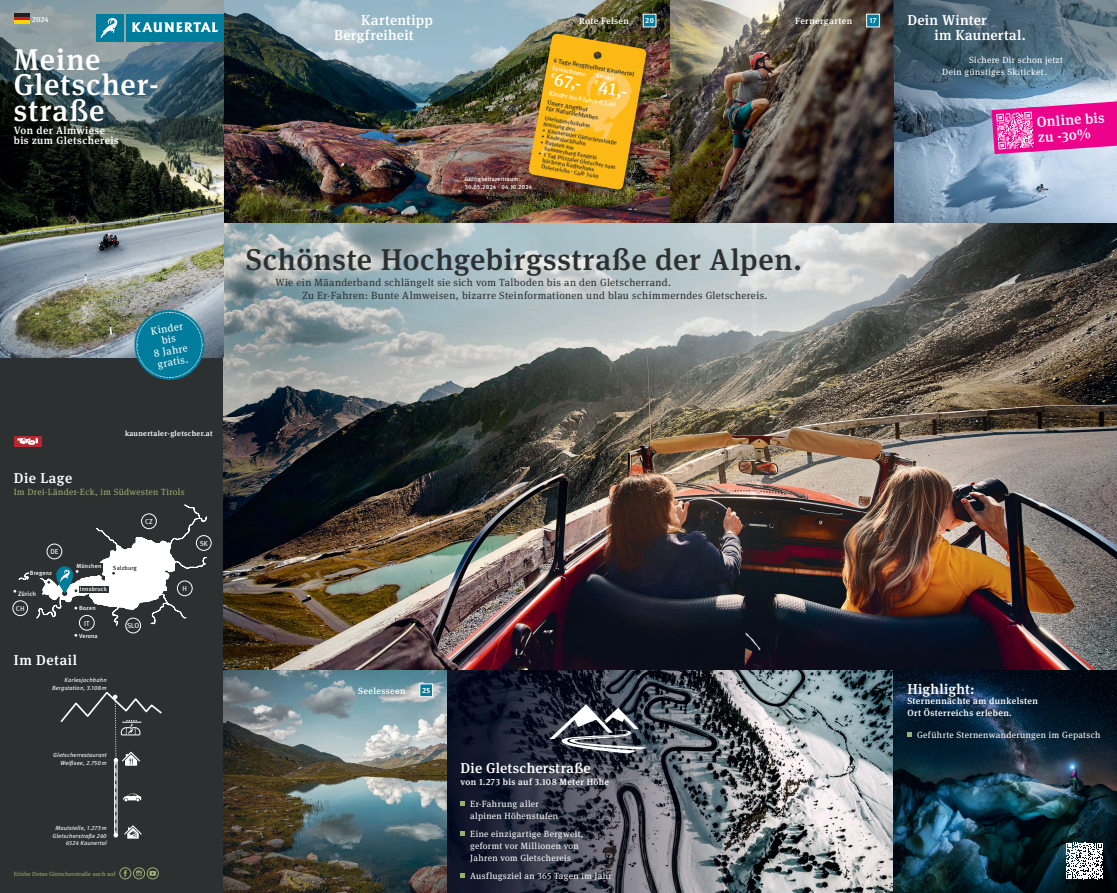
<style>
.page{position:relative;width:1117px;height:893px;background:#fff}
.page>*{position:absolute;margin:0;border:0;box-sizing:border-box;transform-origin:0 0}
.t1{font:500 30px "Meta Serif OT";letter-spacing:.02em;color:#2d3031}
.t2{font:500 30px/25.5px "Meta Serif OT";letter-spacing:.03em;color:#fff}
.t3{font:500 17.92px "Meta Serif OT";color:#fff}
.t4{font:500 14.25px/15px "Meta Serif OT";letter-spacing:.02em;color:#fff}
.t5{font:500 14.25px "Meta Serif OT";letter-spacing:.045em;color:#fff}
.t6{font:500 10.5px/10.5px "Meta Serif OT";letter-spacing:.04em;color:#fff}
.t7{font:10.5px/11.2px "Meta Serif OT";color:#fff;text-align:center}
.t8{font:10.43px/13.5px "Meta Serif OT";letter-spacing:.035em;color:#2d3031}
.t9{font:9px/11.7px "Meta Serif OT";letter-spacing:.035em;color:#fff}
.t10{font:500 9px/11.7px "Meta Serif OT";letter-spacing:.04em;color:#fff}
.t11{font:9px "Meta Serif OT";letter-spacing:.035em;color:#9baf6f}
.t12{font:500 7.5px "Meta Serif OT";letter-spacing:.04em;color:#fff}
.t13{font:700 7.5px "Meta OT";color:#fff}
.t14{font:7.2px "Meta OT";color:#fff}
.t15{font:500 6.38px "Meta OT";letter-spacing:.015em;color:#fff}
.t16{font:italic 6px/7.5px "Meta OT";letter-spacing:.02em;color:#fff;text-align:right}
.t17{font:500 6px/7.9px "Meta OT";letter-spacing:.02em;color:#fff}
.t18{font:500 6px/6px "Meta Serif OT";color:#2d3031}
.t19{font:500 6px/6.8px "Meta Serif OT";color:#fff}
.t20{font:6px "Meta Serif OT";letter-spacing:.015em;color:#9baf6f}
.t21{font:500 6px "Meta OT";letter-spacing:.015em;color:#2d3031}
.t22{font:500 5.4px "Meta Serif OT";color:#2d3031}
</style>
<div class="page">
<div style="left:0;top:0;width:1116px;height:893px;background:#2d3031"></div>
<img style="left:223px;top:0;width:893px;height:893px">
<svg style="left:446px;top:670px;width:318px;height:223px;background:#3f4450"></svg>
<img style="left:893px;top:766px;width:223px;height:127px">
<img style="left:418px;top:144px;width:165px;height:79px;border-radius:50%">
<img style="left:0;top:223px;width:223px;height:134px">
<svg style="left:893px;top:0;width:223px;height:108px;background:#567182"></svg>
<img style="left:0;top:0;width:223px;height:223px">
<div style="left:14px;top:436px;width:28px;height:10px;background:#b7282e"></div>
<svg style="left:17px;top:438px;width:21px;height:7px"></svg>
<div style="left:126px;top:14px;width:97px;height:28px;background:#007c9d"></div>
<div style="left:96px;top:14px;width:27px;height:28px;background:#007c9d"></div>
<svg style="left:101px;top:18px;width:16px;height:20px"></svg>
<svg style="left:132px;top:22px;width:86px;height:10px"></svg>
<svg style="left:549px;top:704px;width:98px;height:49px;background:#5c606a"></svg>
<div style="left:119px;top:867px;width:12px;height:12px;border:1px solid #9baf6f;border-radius:50%"></div>
<svg style="left:124px;top:870px;width:3px;height:7px"></svg>
<div style="left:133px;top:867px;width:12px;height:12px;border:1px solid #9baf6f;border-radius:50%"></div>
<svg style="left:136px;top:870px;width:6px;height:6px"></svg>
<div style="left:147px;top:867px;width:11px;height:12px;border:1px solid #9baf6f;border-radius:50%"></div>
<svg style="left:149px;top:871px;width:7px;height:5px"></svg>
<div style="left:79px;top:615px;width:15px;height:15px;border:1px solid #fff;border-radius:50%"></div>
<div style="left:125px;top:618px;width:16px;height:15px;border:1px solid #fff;border-radius:50%"></div>
<div style="left:196px;top:535px;width:15px;height:16px;border:1px solid #fff;border-radius:50%"></div>
<svg style="left:60px;top:691px;width:102px;height:148px"></svg>
<div style="left:527px;top:33px;width:124px;height:162px;background:#231f20;opacity:.6"></div>
<img style="left:528px;top:33px;width:119px;height:157px">
<svg style="left:134px;top:310px;width:70px;height:70px"></svg>
<svg style="left:136px;top:312px;width:67px;height:66px;background:#147b96"></svg>
<svg style="left:907px;top:732px;width:4px;height:5px"></svg>
<svg style="left:1066px;top:843px;width:36px;height:36px"></svg>
<div style="left:642px;top:14px;width:14px;height:13px;background:#007c9d"></div>
<svg style="left:460px;top:801px;width:5px;height:5px"></svg>
<svg style="left:460px;top:831px;width:5px;height:5px"></svg>
<svg style="left:460px;top:873px;width:5px;height:4px"></svg>
<div style="left:866px;top:14px;width:13px;height:13px;background:#007c9d;border:1px solid #fff"></div>
<svg style="left:991px;top:101px;width:125px;height:53px;background:#e83fa7"></svg>
<hr style="left:14px;top:14px;width:15px;height:3px;background:#231f20">
<hr style="left:14px;top:17px;width:15px;height:3px;background:#d7171f">
<hr style="left:14px;top:20px;width:15px;height:4px;background:#fed304">
<div style="left:419px;top:684px;width:14px;height:13px;background:#007c9d;border:1px solid #fff"></div>
<svg style="left:13px;top:504px;width:195px;height:124px"></svg>
<p class="t12" style="left:32px;top:14px;width:18px">2024</p>
<h1 class="t2" style="left:14px;top:46px;width:147px">Meine<br>Gletscher&shy;straße</h1>
<p class="t6" style="left:14px;top:125px;width:106px">Von der Almwiese bis zum Gletschereis</p>
<p class="t7" style="left:149px;top:326px;width:36px;rotate:-10deg">Kinder bis<br>8 Jahre gratis.</p>
<p class="t12" style="left:125px;top:428px;width:89px">kaunertaler-gletscher.at</p>
<h3 class="t4" style="left:14px;top:470px;width:60px">Die Lage</h3>
<p class="t11" style="left:14px;top:487px;width:172px">Im Drei-Länder-Eck, im Südwesten Tirols</p>
<p class="t14" style="left:50px;top:547px;width:10px">DE</p>
<p class="t17" style="left:30px;top:569px;width:24px">Bregenz</p>
<p class="t15" style="left:18px;top:589px;width:20px">Zürich</p>
<p class="t14" style="left:16px;top:604px;width:10px">CH</p>
<p class="t17" style="left:76px;top:562px;width:26px">München</p>
<p class="t21" style="left:113px;top:564px;width:25px">Salzburg</p>
<p class="t17" style="left:80px;top:585px;width:28px">Innsbruck</p>
<p class="t17" style="left:79px;top:604px;width:18px">Bozen</p>
<p class="t17" style="left:79px;top:632px;width:20px">Verona</p>
<h3 class="t5" style="left:14px;top:651px;width:65px">Im Detail</h3>
<p class="t16" style="left:52px;top:677px;width:56px">Karlesjochbahn<br>Bergstation, 3.108 m</p>
<p class="t16" style="left:53px;top:752px;width:55px">Gletscherrestaurant<br>Weißsee, 2.750 m</p>
<p class="t16" style="left:52px;top:824px;width:56px">Mautstelle, 1.273 m<br>Gletscherstraße 240<br>6524 Kaunertal</p>
<p class="t20" style="left:14px;top:870px;width:103px">Erlebe Deine Gletscherstraße auch auf</p>
<h3 class="t4" style="left:334px;top:12px;width:100px;text-indent:27px">Kartentipp<br>Bergfreiheit</h3>
<p class="t10" style="left:579px;top:15px;width:51px">Rote Felsen</p>
<p class="t10" style="left:795px;top:15px;width:58px">Fernergarten</p>
<p class="t13" style="left:645px;top:16px;width:10px">20</p>
<p class="t18" style="left:554px;top:57px;width:83px;rotate:10deg">6 Tage Bergfreiheit Kaunertal</p>
<p class="t19" style="left:553px;top:65px;width:35px;rotate:10deg">Erwachsene €</p>
<h2 class="t3" style="left:556px;top:68px;width:29px;rotate:10deg">67,-</h2>
<p class="t19" style="left:596px;top:72px;width:20px;rotate:10deg">Kinder €</p>
<p class="t19" style="left:549px;top:90px;width:69px;rotate:10deg">Kinder bis 8 Jahre € 2,00</p>
<h2 class="t3" style="left:600px;top:75px;width:31px;rotate:10deg">41 ,-</h2>
<p class="t18" style="left:547px;top:99px;width:55px;rotate:10deg">Unser Angebot<br>für Naturliebhaber.</p>
<p class="t22" style="left:545px;top:115px;width:48px;rotate:10deg">Uneingeschränkte</p>
<p class="t22" style="left:544px;top:120px;width:34px;rotate:10deg">Nutzung der:</p>
<p class="t22" style="left:543px;top:126px;width:77px;rotate:10deg">∙ Kaunertaler Gletscherstraße</p>
<p class="t22" style="left:542px;top:132px;width:47px;rotate:10deg">∙ Karlesjochbahn</p>
<p class="t22" style="left:541px;top:138px;width:35px;rotate:10deg">∙ Bahnen am</p>
<p class="t22" style="left:545px;top:145px;width:55px;rotate:10deg">Sommerberg Fendels</p>
<p class="t22" style="left:539px;top:150px;width:80px;rotate:10deg">∙ 1 Tag Pitztaler Gletscher zum</p>
<p class="t22" style="left:543px;top:157px;width:54px;rotate:10deg">höchsten Kaff eehaus</p>
<p class="t22" style="left:542px;top:163px;width:60px;rotate:10deg">Österreichs - Café 3440</p>
<p class="t17" style="left:464px;top:175px;width:69px">Gültigkeitszeitraum:<br>30.05.2024 - 04.10.2024</p>
<p class="t13" style="left:869px;top:16px;width:9px">17</p>
<h1 class="t1" style="left:246px;top:241px;width:557px">Schönste Hochgebirgsstraße der Alpen.</h1>
<p class="t8" style="left:302px;top:275px;width:466px;text-indent:-27px">Wie ein Mäanderband schlängelt sie sich vom Talboden bis an den Gletscherrand.<br>Zu Er-Fahren: Bunte Almweisen, bizarre Steinformationen und blau schimmerndes Gletschereis.</p>
<h3 class="t4" style="left:934px;top:12px;width:93px;text-indent:-27px">Dein Winter<br>im Kaunertal.</h3>
<p class="t9" style="left:942px;top:54px;width:122px;text-indent:27px">Sichere Dir schon jetzt<br>Dein günstiges Skiticket.</p>
<h3 class="t4" style="left:1035px;top:115px;width:69px;rotate:-4deg">Online bis zu -30%</h3>
<p class="t10" style="left:358px;top:685px;width:49px">Seelesseen</p>
<p class="t13" style="left:422px;top:685px;width:10px">25</p>
<h3 class="t4" style="left:460px;top:761px;width:132px">Die Gletscherstraße</h3>
<p class="t10" style="left:460px;top:776px;width:150px">von 1.273 bis auf 3.108 Meter Höhe</p>
<p class="t9" style="left:470px;top:798px;width:89px">Er-Fahrung aller alpinen Höhenstufen</p>
<p class="t9" style="left:470px;top:828px;width:115px">Eine einzigartige Bergwelt, geformt vor Millionen von<br>Jahren vom Gletschereis</p>
<p class="t9" style="left:470px;top:870px;width:143px">Ausflugsziel an 365 Tagen im Jahr</p>
<h3 class="t4" style="left:907px;top:682px;width:69px">Highlight:</h3>
<p class="t10" style="left:907px;top:695px;width:132px">Sternennächte am dunkelsten<br>Ort Österreichs erleben.</p>
<p class="t9" style="left:916px;top:729px;width:185px">Geführte Sternenwanderungen im Gepatsch</p>
</div>
